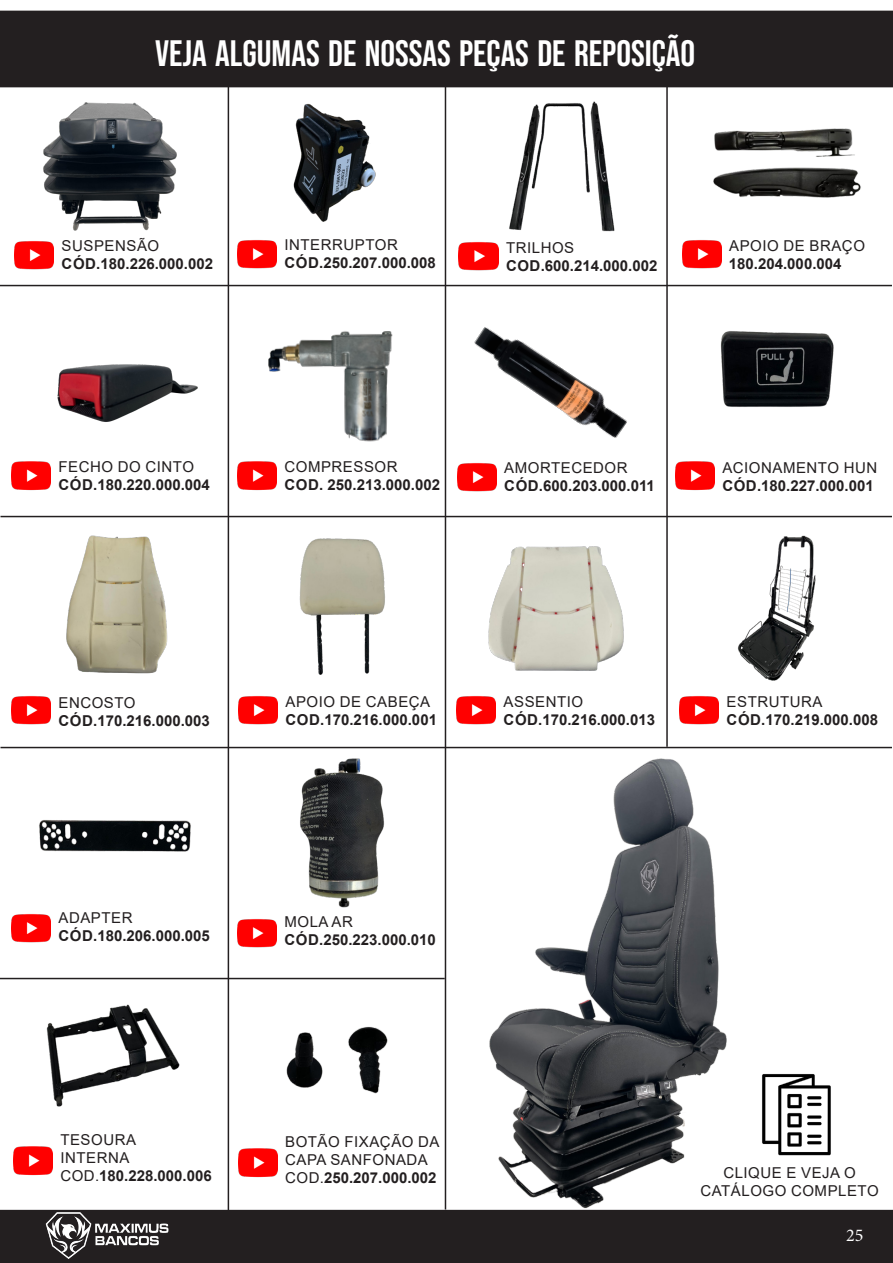
<style>
.page{position:relative;width:893px;height:1263px;background:#fff}
.page>*{position:absolute;margin:0;border:0;box-sizing:border-box;transform-origin:0 0}
.t1{font:36.75px "Bebas Neue";color:#fff}
.t2{font:18px "Minion Pro";color:#fff}
.t3{font:700 15px/18px "Arial";color:#231f20}
.t4{font:15px/18px "Arial";letter-spacing:.035em;color:#231f20}
.s1{font-weight:400}
</style>
<div class="page">
<div style="left:0;top:1210px;width:893px;height:53px;background:#231f20"></div>
<img style="left:21px;top:1209px;width:163px;height:54px">
<div style="left:0;top:11px;width:893px;height:76px;background:#231f20"></div>
<hr style="left:228px;top:86px;width:1px;height:1124px;background:#231f20">
<hr style="left:445px;top:75px;width:1px;height:1134px;background:#231f20">
<hr style="left:666px;top:86px;width:2px;height:661px;background:#231f20">
<hr style="left:0;top:285px;width:892px;height:1px;background:#231f20">
<hr style="left:0;top:516px;width:892px;height:1px;background:#231f20">
<hr style="left:0;top:747px;width:892px;height:1px;background:#231f20">
<hr style="left:0;top:978px;width:445px;height:1px;background:#231f20">
<img style="left:762px;top:1074px;width:69px;height:82px">
<img style="left:43px;top:102px;width:134px;height:129px">
<img style="left:21px;top:517px;width:182px;height:157px">
<img style="left:39px;top:820px;width:152px;height:32px">
<img style="left:7px;top:977px;width:207px;height:130px">
<img style="left:232px;top:979px;width:134px;height:112px">
<img style="left:245px;top:746px;width:121px;height:162px">
<img style="left:708px;top:515px;width:154px;height:166px">
<img style="left:203px;top:509px;width:244px;height:209px">
<img style="left:720px;top:331px;width:114px;height:76px">
<img style="left:417px;top:248px;width:276px;height:270px">
<img style="left:473px;top:73px;width:186px;height:202px">
<img style="left:222px;top:85px;width:223px;height:160px">
<img style="left:15px;top:241px;width:39px;height:29px">
<img style="left:11px;top:461px;width:39px;height:30px">
<img style="left:11px;top:696px;width:39px;height:29px">
<img style="left:11px;top:914px;width:39px;height:29px">
<img style="left:13px;top:1146px;width:39px;height:30px">
<img style="left:238px;top:1148px;width:39px;height:30px">
<img style="left:237px;top:919px;width:39px;height:29px">
<img style="left:679px;top:696px;width:40px;height:29px">
<img style="left:456px;top:696px;width:40px;height:29px">
<img style="left:238px;top:691px;width:40px;height:34px">
<img style="left:675px;top:456px;width:39px;height:39px">
<img style="left:457px;top:457px;width:39px;height:37px">
<img style="left:237px;top:461px;width:39px;height:30px">
<img style="left:459px;top:237px;width:39px;height:39px">
<img style="left:237px;top:234px;width:39px;height:35px">
<img style="left:0;top:286px;width:258px;height:153px">
<img style="left:366px;top:730px;width:375px;height:491px">
<img style="left:236px;top:297px;width:194px;height:154px">
<img style="left:677px;top:77px;width:216px;height:186px">
<img style="left:682px;top:235px;width:39px;height:39px">
<img style="left:446px;top:494px;width:219px;height:185px">
<p class="t1" style="left:155px;top:33px;width:542px">VEJA ALGUMAS DE NOSSAS PEÇAS DE REPOSIÇÃO</p>
<p class="t4" style="left:62px;top:237px;width:99px">SUSPENSÃO</p>
<p class="t3" style="left:62px;top:255px;width:153px">CÓD.180.226.000.002</p>
<p class="t4" style="left:285px;top:236px;width:115px">INTERRUPTOR</p>
<p class="t3" style="left:285px;top:254px;width:153px">CÓD.250.207.000.008</p>
<p class="t4" style="left:506px;top:238px;width:70px">TRILHOS</p>
<p class="t3" style="left:506px;top:257px;width:153px">COD.600.214.000.002</p>
<p class="t4" style="left:729px;top:236px;width:137px">APOIO DE BRAÇO</p>
<p class="t3" style="left:729px;top:254px;width:114px">180.204.000.004</p>
<p class="t4" style="left:59px;top:457px;width:137px">FECHO DO CINTO</p>
<p class="t3" style="left:59px;top:476px;width:153px">CÓD.180.220.000.004</p>
<p class="t4" style="left:285px;top:457px;width:115px">COMPRESSOR</p>
<p class="t3" style="left:285px;top:476px;width:157px">COD. 250.213.000.002</p>
<p class="t4" style="left:504px;top:458px;width:125px">AMORTECEDOR</p>
<p class="t3" style="left:504px;top:477px;width:152px">CÓD.600.203.000.011</p>
<p class="t4" style="left:722px;top:459px;width:156px">ACIONAMENTO HUN</p>
<p class="t3" style="left:722px;top:477px;width:153px">CÓD.180.227.000.001</p>
<p class="t4" style="left:59px;top:693px;width:79px">ENCOSTO</p>
<p class="t3" style="left:59px;top:711px;width:153px">CÓD.170.216.000.003</p>
<p class="t4" style="left:59px;top:909px;width:75px">ADAPTER</p>
<p class="t3" style="left:59px;top:927px;width:153px">CÓD.180.206.000.005</p>
<p class="t3" style="left:286px;top:692px;width:153px"><span class="s1">APOIO DE CABEÇA<br></span>COD.170.216.000.001</p>
<p class="t4" style="left:504px;top:692px;width:81px">ASSENTIO</p>
<p class="t3" style="left:504px;top:710px;width:153px">CÓD.170.216.000.013</p>
<p class="t4" style="left:727px;top:692px;width:97px">ESTRUTURA</p>
<p class="t3" style="left:727px;top:710px;width:153px">CÓD.170.219.000.008</p>
<p class="t4" style="left:285px;top:913px;width:70px">MOLA AR</p>
<p class="t3" style="left:285px;top:931px;width:153px">CÓD.250.223.000.010</p>
<p class="t4" style="left:60px;top:1131px;width:77px">TESOURA</p>
<p class="t4" style="left:60px;top:1149px;width:70px">INTERNA</p>
<p class="t3" style="left:60px;top:1167px;width:153px"><span class="s1">COD.</span>180.228.000.006</p>
<p class="t4" style="left:285px;top:1133px;width:156px">BOTÃO FIXAÇÃO DA<br>CAPA SANFONADA</p>
<p class="t3" style="left:285px;top:1169px;width:153px"><span class="s1">COD.</span>250.207.000.002</p>
<p class="t4" style="left:723px;top:1163px;width:134px">CLIQUE E VEJA O</p>
<p class="t4" style="left:700px;top:1181px;width:180px">CATÁLOGO COMPLETO</p>
<p class="t2" style="left:846px;top:1223px;width:19px">25</p>
</div>
